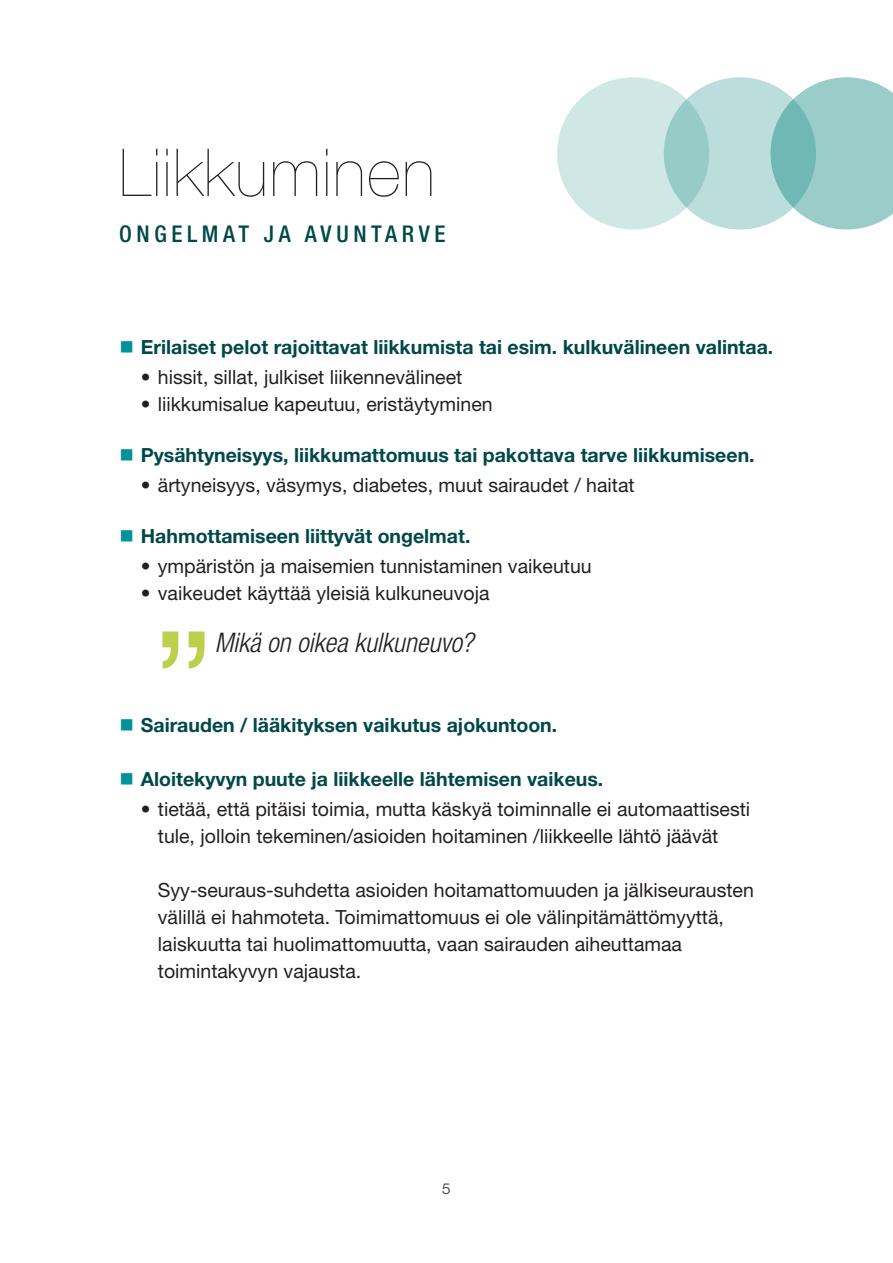
<style>
.page{position:relative;width:893px;height:1263px;background:#fff}
.page>*{position:absolute;margin:0;border:0;box-sizing:border-box;transform-origin:0 0}
.o1{font:200 66px "Helvetica Neue LT Std";letter-spacing:.025em;color:#231f20}
.Leipä{font:italic 300 condensed 27px "Helvetica Neue LT Std";color:#231f20}
.o12{font:500 condensed 23.1px "Helvetica Neue LT Std";letter-spacing:.2em;color:#004848}
.t1{font:19.5px/27px "Helvetica Neue LT Std";color:#231f20}
.t2{font:700 19.5px "Helvetica Neue LT Std";color:#004848}
.t3{font:300 15px "Helvetica Neue LT Std";color:#231f20}
</style>
<div class="page">
<div style="left:557px;top:77px;width:152px;height:153px;background:#cfe7e5;border-radius:50%"></div>
<svg style="left:664px;top:77px;width:152px;height:153px;background:#b2d8d6"></svg>
<svg style="left:770px;top:77px;width:123px;height:153px;background:#9ecfcc"></svg>
<svg style="left:162px;top:631px;width:43px;height:37px"></svg>
<p class="o1" style="left:119px;top:134px;width:317px">Liikkuminen</p>
<p class="o12" style="left:119px;top:220px;width:328px">ONGELMAT JA AVUNTARVE</p>
<p class="t2" style="left:141px;top:335px;width:634px">Erilaiset pelot rajoittavat liikkumista tai esim. kulkuvälineen valintaa.</p>
<p class="t1" style="left:141px;top:363px;width:323px">• hissit, sillat, julkiset liikennevälineet</p>
<p class="t1" style="left:141px;top:390px;width:353px">• liikkumisalue kapeutuu, eristäytyminen</p>
<p class="t2" style="left:141px;top:443px;width:615px">Pysähtyneisyys, liikkumattomuus tai pakottava tarve liikkumiseen.</p>
<p class="t1" style="left:141px;top:471px;width:495px">• ärtyneisyys, väsymys, diabetes, muut sairaudet / haitat</p>
<p class="t2" style="left:141px;top:524px;width:331px">Hahmottamiseen liittyvät ongelmat.</p>
<p class="t1" style="left:141px;top:552px;width:452px">• ympäristön ja maisemien tunnistaminen vaikeutuu</p>
<p class="t1" style="left:141px;top:579px;width:350px">• vaikeudet käyttää yleisiä kulkuneuvoja</p>
<p class="Leipä" style="left:215px;top:627px;width:260px">Mikä on oikea kulkuneuvo?</p>
<p class="t2" style="left:141px;top:713px;width:418px">Sairauden / lääkityksen vaikutus ajokuntoon.</p>
<p class="t2" style="left:141px;top:767px;width:464px">Aloitekyvyn puute ja liikkeelle lähtemisen vaikeus.</p>
<p class="t1" style="left:158px;top:795px;width:594px;text-indent:-17px">• tietää, että pitäisi toimia, mutta käskyä toiminnalle ei automaattisesti tule, jolloin tekeminen/asioiden hoitaminen /liikkeelle lähtö jäävät</p>
<p class="t1" style="left:158px;top:876px;width:597px">Syy-seuraus-suhdetta asioiden hoitamattomuuden ja jälkiseurausten välillä ei hahmoteta. Toimimattomuus ei ole välinpitämättömyyttä, laiskuutta tai huolimattomuutta, vaan sairauden aiheuttamaa toimintakyvyn vajausta.</p>
<p class="t3" style="left:442px;top:1179px;width:10px">5</p>
</div>
